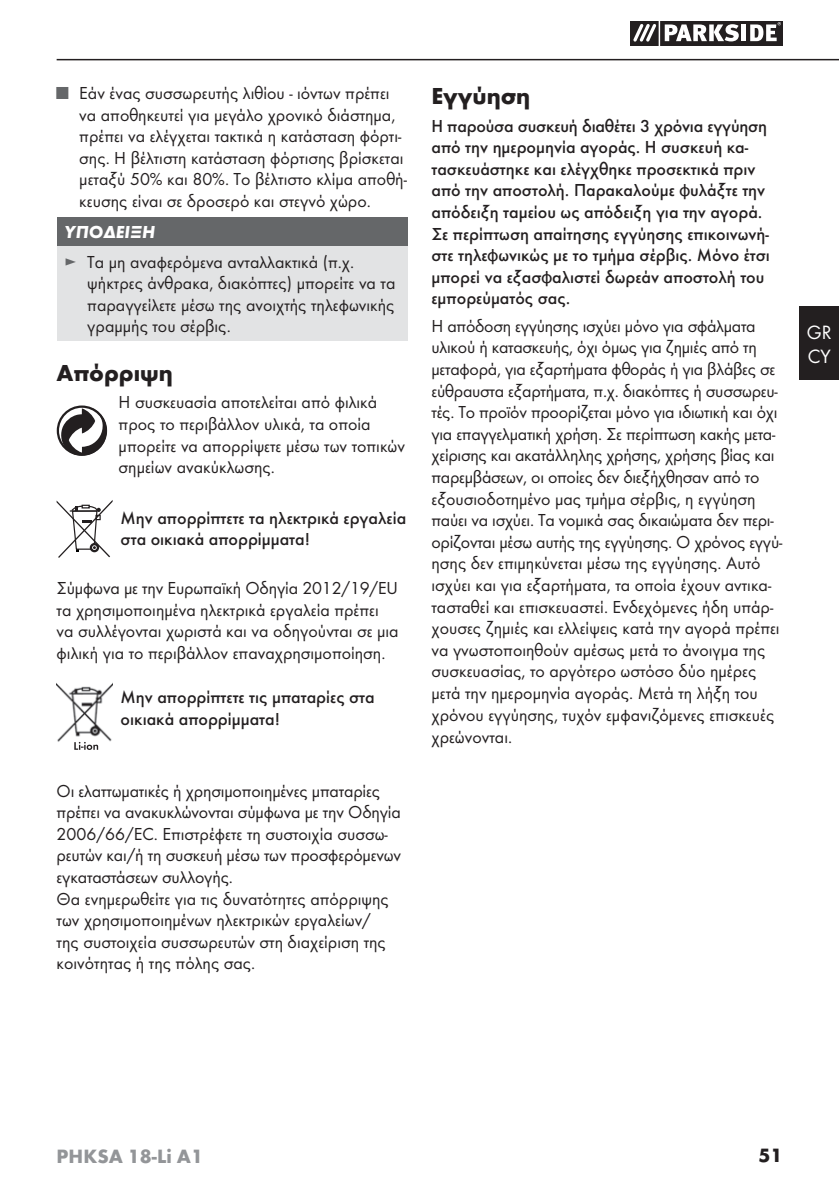
<style>
.page{position:relative;width:839px;height:1191px;background:#fff}
.page>*{position:absolute;margin:0;border:0;box-sizing:border-box;transform-origin:0 0}
.t1{font:700 24px "Futura";color:#231f20}
.t2{font:700 20px "Futura";color:#939598}
.t3{font:20px/24px "Futura Boo";color:#fff}
.t4{font:700 20px "Futura";color:#231f20}
.t5{font:18px/21.6px "Futura Boo";color:#231f20}
.t6{font:500 18px/21.6px "Futura";color:#231f20}
.t7{font:italic 700 18px "Futura";color:#fff}
.s1{color:#656769}
</style>
<div class="page">
<hr style="left:57px;top:59px;width:782px;height:1px;background:#231f20">
<div style="left:799px;top:306px;width:40px;height:74px;background:#231f20"></div>
<svg style="left:630px;top:21px;width:152px;height:24px"></svg>
<div style="left:57px;top:218px;width:350px;height:28px;background:#656769"></div>
<div style="left:57px;top:246px;width:350px;height:94px;background:#e2e3e4"></div>
<div style="left:57px;top:405px;width:50px;height:51px;border:2px solid #231f20;border-radius:50%"></div>
<svg style="left:60px;top:407px;width:47px;height:49px"></svg>
<svg style="left:57px;top:500px;width:56px;height:58px"></svg>
<img style="left:57px;top:683px;width:56px;height:67px">
<img style="left:74px;top:742px;width:24px;height:8px">
<p class="t5" style="left:79px;top:83px;width:329px;text-indent:-23px"><span class="s1">■</span> Εάν ένας συσσωρευτής λιθίου - ιόντων πρέπει να αποθηκευτεί για μεγάλο χρονικό διάστημα, πρέπει να ελέγχεται τακτικά η κατάσταση φόρτι&shy;σης. Η βέλτιστη κατάσταση φόρτισης βρίσκεται μεταξύ 50% και 80%. Το βέλτιστο κλίμα αποθή&shy;κευσης είναι σε δροσερό και στεγνό χώρο.</p>
<p class="t7" style="left:65px;top:226px;width:92px">ΥΠΟΔΕΙΞΗ</p>
<p class="t5" style="left:87px;top:252px;width:310px;text-indent:-23px"><span class="s1">►</span> Τα μη αναφερόμενα ανταλλακτικά (π.χ. ψήκτρες άνθρακα, διακόπτες) μπορείτε να τα παραγγείλετε μέσω της ανοιχτής τηλεφωνικής γραμμής του σέρβις.</p>
<h1 class="t1" style="left:57px;top:364px;width:118px">Απόρριψη</h1>
<p class="t5" style="left:119px;top:392px;width:288px">Η συσκευασία αποτελείται από φιλικά προς το περιβάλλον υλικά, τα οποία μπορείτε να απορρίψετε μέσω των τοπικών σημείων ανακύκλωσης.</p>
<p class="t6" style="left:121px;top:508px;width:287px">Μην απορρίπτετε τα ηλεκτρικά εργαλεία στα οικιακά απορρίμματα!</p>
<p class="t5" style="left:57px;top:578px;width:343px">Σύμφωνα με την Ευρωπαϊκή Οδηγία 2012/19/EU τα χρησιμοποιημένα ηλεκτρικά εργαλεία πρέπει να συλλέγονται χωριστά και να οδηγούνται σε μια φιλική για το περιβάλλον επαναχρησιμοποίηση.</p>
<p class="t6" style="left:121px;top:687px;width:256px">Μην απορρίπτετε τις μπαταρίες στα οικιακά απορρίμματα!</p>
<p class="t5" style="left:57px;top:781px;width:346px">Οι ελαττωματικές ή χρησιμοποιημένες μπαταρίες πρέπει να ανακυκλώνονται σύμφωνα με την Οδηγία 2006/66/ΕC. Επιστρέφετε τη συστοιχία συσσω&shy;ρευτών και/ή τη συσκευή μέσω των προσφερόμενων εγκαταστάσεων συλλογής.<br>Θα ενημερωθείτε για τις δυνατότητες απόρριψης των χρησιμοποιημένων ηλεκτρικών εργαλείων/<br>της συστοιχεία συσσωρευτών στη διαχείριση της κοινότητας ή της πόλης σας.</p>
<h1 class="t1" style="left:431px;top:87px;width:100px">Εγγύηση</h1>
<p class="t6" style="left:431px;top:116px;width:340px">Η παρούσα συσκευή διαθέτει 3 χρόνια εγγύηση από την ημερομηνία αγοράς. Η συσκευή κα&shy;τασκευάστηκε και ελέγχθηκε προσεκτικά πριν από την αποστολή. Παρακαλούμε φυλάξτε την απόδειξη ταμείου ως απόδειξη για την αγορά.<br>Σε περίπτωση απαίτησης εγγύησης επικοινωνή&shy;στε τηλεφωνικώς με το τμήμα σέρβις. Μόνο έτσι μπορεί να εξασφαλιστεί δωρεάν αποστολή του εμπορεύματός σας.</p>
<p class="t5" style="left:431px;top:316px;width:352px">Η απόδοση εγγύησης ισχύει μόνο για σφάλματα υλικού ή κατασκευής, όχι όμως για ζημιές από τη μεταφορά, για εξαρτήματα φθοράς ή για βλάβες σε εύθραυστα εξαρτήματα, π.χ. διακόπτες ή συσσωρευ&shy;τές. Το προϊόν προορίζεται μόνο για ιδιωτική και όχι για επαγγελματική χρήση. Σε περίπτωση κακής μετα&shy;χείρισης και ακατάλληλης χρήσης, χρήσης βίας και παρεμβάσεων, οι οποίες δεν διεξήχθησαν από το εξουσιοδοτημένο μας τμήμα σέρβις, η εγγύηση παύει να ισχύει. Τα νομικά σας δικαιώματα δεν περι&shy;ορίζονται μέσω αυτής της εγγύησης. Ο χρόνος εγγύ&shy;ησης δεν επιμηκύνεται μέσω της εγγύησης. Αυτό ισχύει και για εξαρτήματα, τα οποία έχουν αντικα&shy;τασταθεί και επισκευαστεί. Ενδεχόμενες ήδη υπάρ&shy;χουσες ζημιές και ελλείψεις κατά την αγορά πρέπει να γνωστοποιηθούν αμέσως μετά το άνοιγμα της συσκευασίας, το αργότερο ωστόσο δύο ημέρες μετά την ημερομηνία αγοράς. Μετά τη λήξη του χρόνου εγγύησης, τυχόν εμφανιζόμενες επισκευές χρεώνονται.</p>
<p class="t3" style="left:807px;top:321px;width:26px">GR<br>CY</p>
<p class="t2" style="left:57px;top:1148px;width:148px">PHKSA 18-Li A1</p>
<p class="t4" style="left:759px;top:1148px;width:25px">51</p>
</div>
